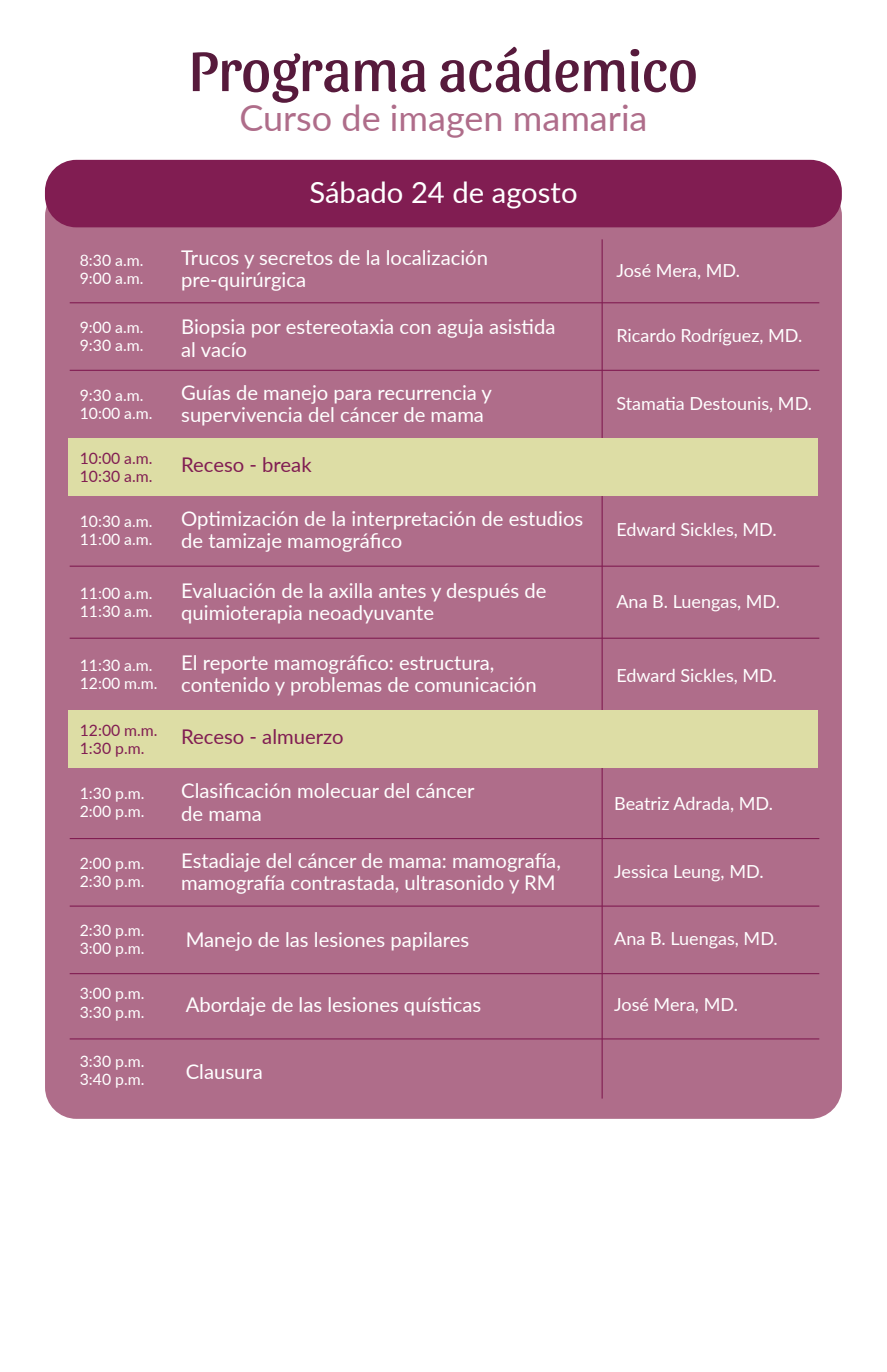
<style>
.page{position:relative;width:887px;height:1372px;background:#fff}
.page>*{position:absolute;margin:0;border:0;box-sizing:border-box;transform-origin:0 0}
.t1{font:58.5px "Sansita";color:#571a3c}
.t2{font:36px "Lato";color:#af6d8a}
.t3{font:29.25px "Lato";color:#fff}
.t4{font:20.25px/22.5px "Lato";color:#fff}
.t5{font:20.25px "Lato";color:#811d52}
.t6{font:18px "Lato";color:#fff}
.t7{font:15.75px/18px "Lato";color:#fff}
.t8{font:15.75px/18px "Lato";color:#811d52}
</style>
<div class="page">
<div style="left:45px;top:185px;width:797px;height:933px;background:#af6d8a;border-radius:31px"></div>
<div style="left:45px;top:160px;width:796px;height:67px;background:#811d52;border-radius:31px"></div>
<hr style="left:601px;top:239px;width:1px;height:859px;background:#811d52">
<hr style="left:70px;top:302px;width:749px;height:1px;background:#811d52">
<hr style="left:70px;top:370px;width:749px;height:1px;background:#811d52">
<hr style="left:70px;top:565px;width:749px;height:1px;background:#811d52">
<hr style="left:70px;top:637px;width:749px;height:1px;background:#811d52">
<hr style="left:70px;top:838px;width:749px;height:1px;background:#811d52">
<hr style="left:70px;top:905px;width:749px;height:1px;background:#811d52">
<hr style="left:70px;top:973px;width:749px;height:1px;background:#811d52">
<hr style="left:70px;top:1038px;width:749px;height:1px;background:#811d52">
<div style="left:69px;top:438px;width:749px;height:57px;background:#dddda5"></div>
<div style="left:69px;top:710px;width:749px;height:57px;background:#dddda5"></div>
<h1 class="t1" style="left:189px;top:29px;width:510px">Programa acádemico</h1>
<h2 class="t2" style="left:239px;top:92px;width:409px">Curso de imagen mamaria</h2>
<h3 class="t3" style="left:309px;top:171px;width:270px">Sábado 24 de agosto</h3>
<p class="t7" style="left:80px;top:250px;width:65px">8:30 a.m.<br>9:00 a.m.</p>
<p class="t7" style="left:80px;top:318px;width:65px">9:00 a.m.<br>9:30 a.m.</p>
<p class="t7" style="left:80px;top:385px;width:74px">9:30 a.m.<br>10:00 a.m.</p>
<p class="t8" style="left:80px;top:448px;width:74px">10:00 a.m.<br>10:30 a.m.</p>
<p class="t7" style="left:80px;top:511px;width:74px">10:30 a.m.<br>11:00 a.m.</p>
<p class="t4" style="left:181px;top:245px;width:308px">Trucos y secretos de la localización pre-quirúrgica</p>
<p class="t4" style="left:181px;top:315px;width:375px">Biopsia por estereotaxia con aguja asistida al vacío</p>
<p class="t4" style="left:181px;top:380px;width:312px">Guías de manejo para recurrencia y supervivencia del cáncer de mama</p>
<p class="t6" style="left:616px;top:390px;width:197px">Stamatia Destounis, MD.</p>
<p class="t6" style="left:616px;top:257px;width:125px">José Mera, MD.</p>
<p class="t6" style="left:616px;top:322px;width:187px">Ricardo Rodríguez, MD.</p>
<p class="t5" style="left:181px;top:450px;width:132px">Receso - break</p>
<p class="t4" style="left:181px;top:506px;width:403px">Optimización de la interpretación de estudios de tamizaje mamográfico</p>
<p class="t6" style="left:616px;top:516px;width:162px">Edward Sickles, MD.</p>
<p class="t7" style="left:80px;top:583px;width:74px">11:00 a.m.<br>11:30 a.m.</p>
<p class="t4" style="left:181px;top:578px;width:366px">Evaluación de la axilla antes y después de quimioterapia neoadyuvante</p>
<p class="t6" style="left:616px;top:588px;width:165px">Ana B. Luengas, MD.</p>
<p class="t7" style="left:80px;top:655px;width:79px">11:30 a.m.<br>12:00 m.m.</p>
<p class="t4" style="left:181px;top:650px;width:357px">El reporte mamográfico: estructura, contenido y problemas de comunicación</p>
<p class="t6" style="left:616px;top:662px;width:162px">Edward Sickles, MD.</p>
<p class="t8" style="left:80px;top:720px;width:79px">12:00 m.m.<br>1:30 p.m.</p>
<p class="t5" style="left:181px;top:722px;width:164px">Receso - almuerzo</p>
<p class="t7" style="left:80px;top:783px;width:66px">1:30 p.m.<br>2:00 p.m.</p>
<p class="t7" style="left:80px;top:853px;width:66px">2:00 p.m.<br>2:30 p.m.</p>
<p class="t7" style="left:80px;top:921px;width:66px">2:30 p.m.<br>3:00 p.m.</p>
<p class="t7" style="left:80px;top:984px;width:66px">3:00 p.m.<br>3:30 p.m.</p>
<p class="t7" style="left:80px;top:1051px;width:66px">3:30 p.m.<br>3:40 p.m.</p>
<p class="t4" style="left:181px;top:778px;width:295px">Clasificación molecuar del cáncer de mama</p>
<p class="t6" style="left:614px;top:790px;width:160px">Beatriz Adrada, MD.</p>
<p class="t4" style="left:181px;top:848px;width:381px">Estadiaje del cáncer de mama: mamografía, mamografía contrastada, ultrasonido y RM</p>
<p class="t6" style="left:614px;top:858px;width:151px">Jessica Leung, MD.</p>
<p class="t4" style="left:186px;top:927px;width:285px">Manejo de las lesiones papilares</p>
<p class="t6" style="left:614px;top:925px;width:165px">Ana B. Luengas, MD.</p>
<p class="t4" style="left:186px;top:992px;width:297px">Abordaje de las lesiones quísticas</p>
<p class="t6" style="left:614px;top:991px;width:125px">José Mera, MD.</p>
<p class="t4" style="left:186px;top:1059px;width:78px">Clausura</p>
</div>
